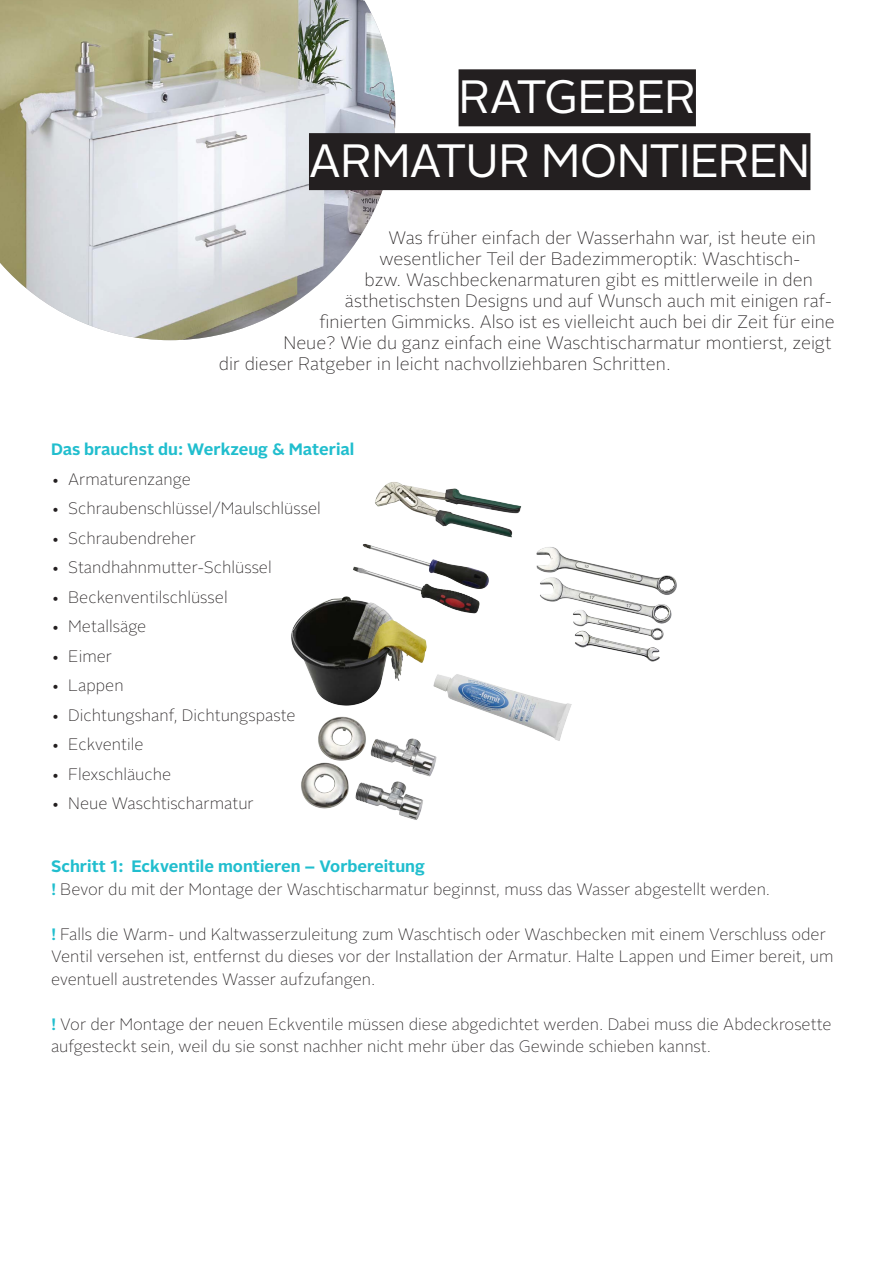
<style>
.page{position:relative;width:893px;height:1263px;background:#fff}
.page>*{position:absolute;margin:0;border:0;box-sizing:border-box;transform-origin:0 0}
.t1{font:46.65px/63.8px "OTTO Sans";letter-spacing:-.025em;color:#fff}
.t2{font:100 18px "OTTO Sans";color:#231f20}
.t3{font:100 16.5px/22.5px "OTTO Sans";color:#231f20}
.t4{font:700 16.5px "OTTO Sans";color:#21bece}
.s1{font-weight:700;color:#21bece}
</style>
<div class="page">
<img style="left:0;top:0;width:395px;height:340px">
<div style="left:459px;top:69px;width:237px;height:57px;background:#231f20"></div>
<div style="left:309px;top:133px;width:501px;height:57px;background:#231f20"></div>
<img style="left:291px;top:597px;width:136px;height:109px">
<img style="left:433px;top:674px;width:139px;height:67px">
<img style="left:536px;top:547px;width:141px;height:115px">
<img style="left:344px;top:544px;width:145px;height:84px">
<img style="left:301px;top:706px;width:145px;height:114px">
<img style="left:369px;top:482px;width:153px;height:69px">
<h1 class="t1" style="left:309px;top:64px;width:503px;text-indent:150px">RATGEBER<br>ARMATUR MONTIEREN</h1>
<p class="t2" style="left:388px;top:227px;width:429px">Was früher einfach der Wasserhahn war, ist heute ein</p>
<p class="t2" style="left:379px;top:248px;width:423px">wesentlicher Teil der Badezimmeroptik: Waschtisch-</p>
<p class="t2" style="left:364px;top:269px;width:450px">bzw. Waschbeckenarmaturen gibt es mittlerweile in den</p>
<p class="t2" style="left:345px;top:290px;width:489px">ästhetischsten Designs und auf Wunsch auch mit einigen raf-</p>
<p class="t2" style="left:319px;top:311px;width:517px">finierten Gimmicks. Also ist es vielleicht auch bei dir Zeit für eine</p>
<p class="t2" style="left:283px;top:332px;width:550px">Neue? Wie du ganz einfach eine Waschtischarmatur montierst, zeigt</p>
<p class="t2" style="left:219px;top:353px;width:453px">dir dieser Ratgeber in leicht nachvollziehbaren Schritten.</p>
<p class="t4" style="left:51px;top:439px;width:305px">Das brauchst du: Werkzeug &amp; Material</p>
<p class="t3" style="left:51px;top:468px;width:141px">• Armaturenzange</p>
<p class="t3" style="left:51px;top:497px;width:271px">• Schraubenschlüssel/Maulschlüssel</p>
<p class="t3" style="left:51px;top:527px;width:146px">• Schraubendreher</p>
<p class="t3" style="left:51px;top:556px;width:222px">• Standhahnmutter-Schlüssel</p>
<p class="t3" style="left:51px;top:586px;width:178px">• Beckenventilschlüssel</p>
<p class="t3" style="left:51px;top:615px;width:97px">• Metallsäge</p>
<p class="t3" style="left:51px;top:645px;width:63px">• Eimer</p>
<p class="t3" style="left:51px;top:674px;width:74px">• Lappen</p>
<p class="t3" style="left:51px;top:704px;width:246px">• Dichtungshanf, Dichtungspaste</p>
<p class="t3" style="left:51px;top:733px;width:94px">• Eckventile</p>
<p class="t3" style="left:51px;top:763px;width:122px">• Flexschläuche</p>
<p class="t3" style="left:51px;top:792px;width:204px">• Neue Waschtischarmatur</p>
<p class="t3" style="left:51px;top:855px;width:721px"><span class="s1">Schritt 1: Eckventile montieren – Vorbereitung<br>!</span> Bevor du mit der Montage der Waschtischarmatur beginnst, muss das Wasser abgestellt werden.</p>
<p class="t3" style="left:51px;top:922px;width:784px"><span class="s1">!</span> Falls die Warm- und Kaltwasserzuleitung zum Waschtisch oder Waschbecken mit einem Verschluss oder<br>Ventil versehen ist, entfernst du dieses vor der Installation der Armatur. Halte Lappen und Eimer bereit, um eventuell austretendes Wasser aufzufangen.</p>
<p class="t3" style="left:51px;top:1012px;width:782px"><span class="s1">!</span> Vor der Montage der neuen Eckventile müssen diese abgedichtet werden. Dabei muss die Abdeckrosette aufgesteckt sein, weil du sie sonst nachher nicht mehr über das Gewinde schieben kannst.</p>
</div>
